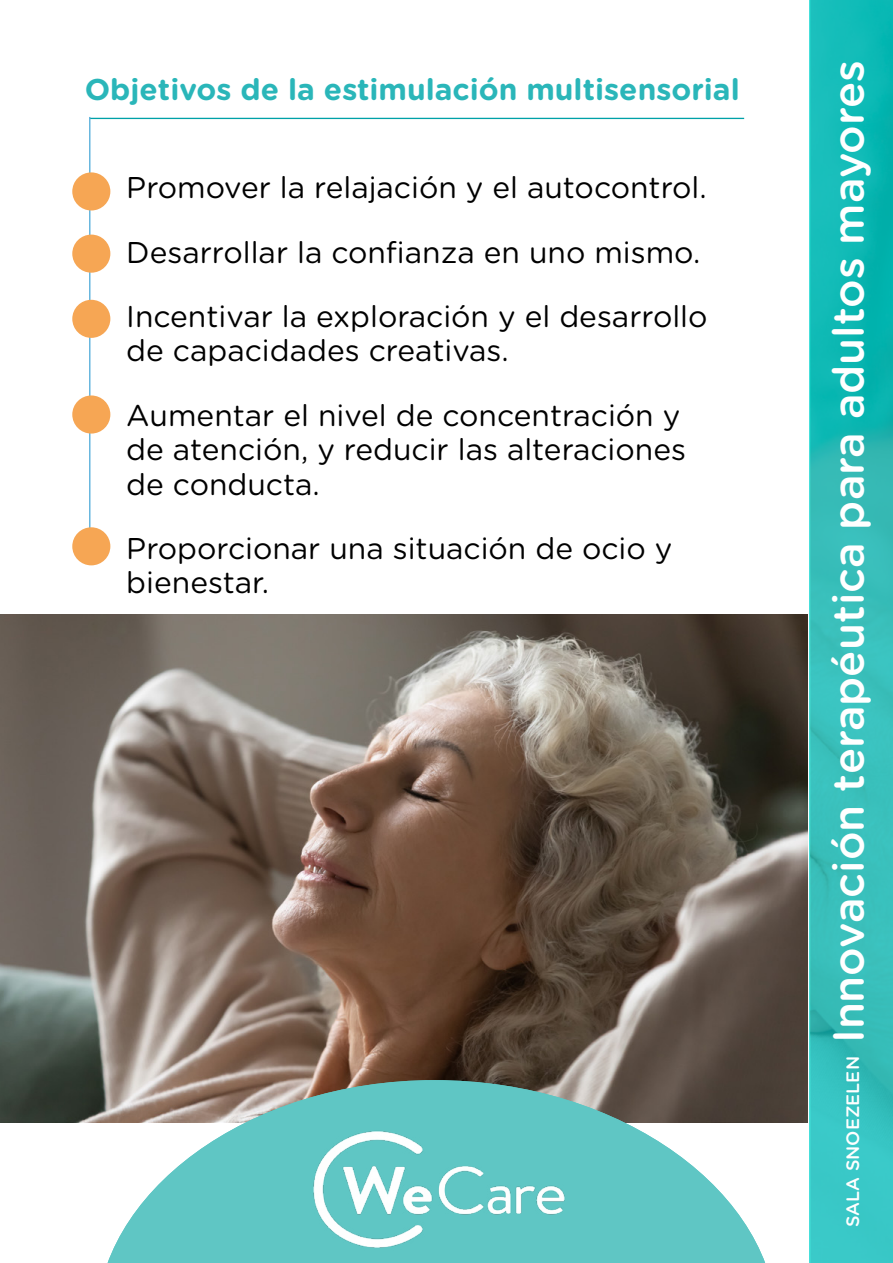
<style>
.page{position:relative;width:893px;height:1263px;background:#fff}
.page>*{position:absolute;margin:0;border:0;box-sizing:border-box;transform-origin:0 0}
.t1{font:500 43.5px "Gotham Rounded";color:#fff}
.t2{font:30px/34.5px "Gotham Rounded";color:#000}
.t3{font:700 30px "Gotham Rounded";color:#2ab6b9}
.t4{font:500 18px "Gotham Rounded";color:#fff}
</style>
<div class="page">
<img style="left:0;top:615px;width:808px;height:508px">
<svg style="left:809px;top:0;width:84px;height:1263px;fill:#37beba"></svg>
<hr style="left:90px;top:118px;width:654px;height:1px;background:#00a1a8">
<hr style="left:89px;top:117px;width:1px;height:429px;background:#53adda">
<svg style="left:96px;top:1080px;width:681px;height:183px;fill:#5fc6c4"></svg>
<div style="left:72px;top:172px;width:38px;height:38px;background:#f6a654;border-radius:50%"></div>
<div style="left:72px;top:235px;width:38px;height:38px;background:#f6a654;border-radius:50%"></div>
<div style="left:72px;top:300px;width:38px;height:38px;background:#f6a654;border-radius:50%"></div>
<div style="left:72px;top:395px;width:38px;height:39px;background:#f6a654;border-radius:50%"></div>
<div style="left:72px;top:527px;width:38px;height:38px;background:#f6a654;border-radius:50%"></div>
<p class="t3" style="left:85px;top:67px;width:657px">Objetivos de la estimulación multisensorial</p>
<p class="t2" style="left:126px;top:169px;width:582px">Promover la relajación y el autocontrol.</p>
<p class="t2" style="left:126px;top:233px;width:576px">Desarrollar la confianza en uno mismo.</p>
<p class="t2" style="left:126px;top:298px;width:583px">Incentivar la exploración y el desarrollo de capacidades creativas.</p>
<p class="t2" style="left:126px;top:396px;width:561px">Aumentar el nivel de concentración y de atención, y reducir las alteraciones de conducta.</p>
<p class="t2" style="left:126px;top:530px;width:548px">Proporcionar una situación de ocio y bienestar.</p>
<p class="t1" style="left:817px;top:1043px;width:985px;rotate:-90deg">Innovación terapéutica para adultos mayores</p>
<p class="t4" style="left:840px;top:1227px;width:172px;rotate:-90deg">SALA SNOEZELEN</p>
</div>
